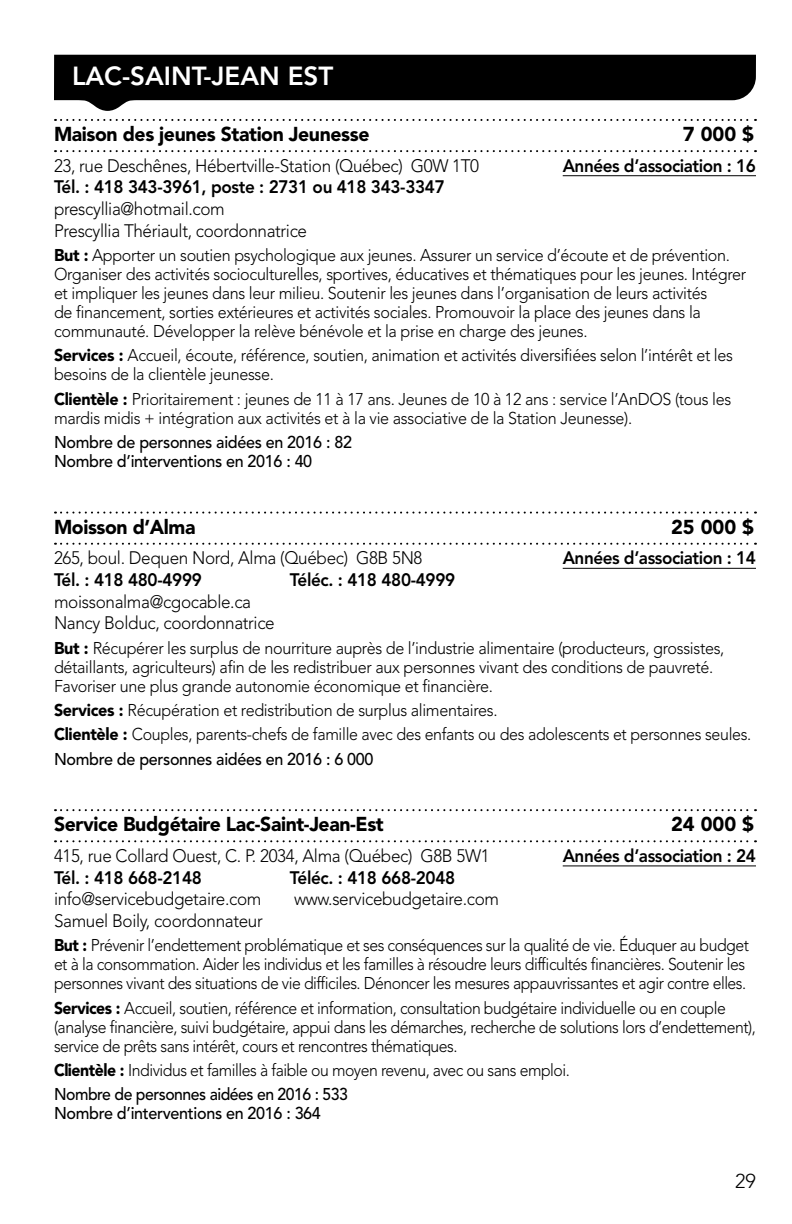
<style>
.page{position:relative;width:792px;height:1224px;background:#fff}
.page>*{position:absolute;margin:0;border:0;box-sizing:border-box;transform-origin:0 0}
.t1{font:800 26px "Avenir LT Std";color:#fff}
.t2{font:900 20px "Avenir LT Std";letter-spacing:-.02em;color:#000}
.t3{font:300 20px "Avenir LT Std";color:#000}
.t4{font:300 18px/21.6px "Avenir LT Std";letter-spacing:-.02em;color:#000;scale:.95 1}
.t5{font:800 18px "Avenir LT Std";letter-spacing:-.02em;color:#000;scale:.95 1}
.t6{font:300 17px/19px "Avenir LT Std";letter-spacing:-.02em;color:#000;scale:.95 1}
.t7{font:300 17px/19px "Avenir LT Std";letter-spacing:-.02em;color:#000;scale:.93 1}
.t8{font:500 17px/19px "Avenir LT Std";letter-spacing:-.02em;color:#000;scale:.95 1}
.s1{font-weight:900}
.s2{font-weight:500}
</style>
<div class="page">
<svg style="left:54px;top:55px;width:702px;height:56px;fill:#000"></svg>
<svg style="left:55px;top:119px;width:701px;height:2px"></svg>
<svg style="left:55px;top:150px;width:701px;height:2px"></svg>
<hr style="left:563px;top:175px;width:193px;height:1px;background:#000">
<svg style="left:55px;top:512px;width:701px;height:2px"></svg>
<svg style="left:55px;top:543px;width:701px;height:2px"></svg>
<hr style="left:563px;top:568px;width:193px;height:1px;background:#000">
<svg style="left:55px;top:809px;width:701px;height:2px"></svg>
<svg style="left:55px;top:840px;width:701px;height:2px"></svg>
<hr style="left:563px;top:865px;width:193px;height:1px;background:#000">
<h1 class="t1" style="left:72px;top:61px;width:263px">LAC-SAINT-JEAN EST</h1>
<p class="t2" style="left:54px;top:122px;width:317px">Maison des jeunes Station Jeunesse</p>
<p class="t2" style="left:683px;top:122px;width:73px">7 000 $</p>
<p class="t4" style="left:54px;top:155px;width:449px">23, rue Deschênes, Hébertville-Station (Québec) G0W 1T0</p>
<p class="t5" style="left:563px;top:155px;width:205px">Années d’association : 16</p>
<p class="t5" style="left:54px;top:176px;width:413px">Tél. : 418 343-3961, poste : 2731 ou 418 343-3347</p>
<p class="t4" style="left:54px;top:198px;width:268px">prescyllia@hotmail.com<br>Prescyllia Thériault, coordonnatrice</p>
<p class="t6" style="left:54px;top:246px;width:730px"><span class="s1">But :</span> Apporter un soutien psychologique aux jeunes. Assurer un service d’écoute et de prévention.<br>Organiser des activités socioculturelles, sportives, éducatives et thématiques pour les jeunes. Intégrer et impliquer les jeunes dans leur milieu. Soutenir les jeunes dans l’organisation de leurs activités<br>de financement, sorties extérieures et activités sociales. Promouvoir la place des jeunes dans la communauté. Développer la relève bénévole et la prise en charge des jeunes.</p>
<p class="t6" style="left:54px;top:346px;width:716px"><span class="s1">Services :</span> Accueil, écoute, référence, soutien, animation et activités diversifiées selon l’intérêt et les besoins de la clientèle jeunesse.</p>
<p class="t6" style="left:54px;top:389px;width:715px"><span class="s1">Clientèle :</span> Prioritairement : jeunes de 11 à 17 ans. Jeunes de 10 à 12 ans : service l’AnDOS (tous les mardis midis + intégration aux activités et à la vie associative de la Station Jeunesse).</p>
<p class="t8" style="left:54px;top:433px;width:315px">Nombre de personnes aidées en 2016 : 82<br>Nombre d’interventions en 2016 : 40</p>
<p class="t2" style="left:54px;top:515px;width:143px">Moisson d’Alma</p>
<p class="t2" style="left:671px;top:515px;width:84px">25 000 $</p>
<p class="t4" style="left:54px;top:547px;width:389px">265, boul. Dequen Nord, Alma (Québec) G8B 5N8</p>
<p class="t5" style="left:563px;top:547px;width:205px">Années d’association : 14</p>
<p class="t5" style="left:54px;top:569px;width:157px">Tél. : 418 480-4999</p>
<p class="t5" style="left:290px;top:569px;width:176px">Téléc. : 418 480-4999</p>
<p class="t4" style="left:54px;top:591px;width:234px">moissonalma@cgocable.ca<br>Nancy Bolduc, coordonnatrice</p>
<p class="t6" style="left:54px;top:638px;width:707px"><span class="s1">But :</span> Récupérer les surplus de nourriture auprès de l’industrie alimentaire (producteurs, grossistes, détaillants, agriculteurs) afin de les redistribuer aux personnes vivant des conditions de pauvreté.<br>Favoriser une plus grande autonomie économique et financière.</p>
<p class="t6" style="left:54px;top:698px;width:733px;line-height:24.4px"><span class="s1">Services :</span> Récupération et redistribution de surplus alimentaires.<br><span class="s1">Clientèle :</span> Couples, parents-chefs de famille avec des enfants ou des adolescents et personnes seules.<br><span class="s2">Nombre de personnes aidées en 2016 : 6 000</span></p>
<p class="t2" style="left:54px;top:812px;width:331px">Service Budgétaire Lac-Saint-Jean-Est</p>
<p class="t2" style="left:671px;top:812px;width:84px">24 000 $</p>
<p class="t4" style="left:54px;top:845px;width:460px">415, rue Collard Ouest, C. P. 2034, Alma (Québec) G8B 5W1</p>
<p class="t5" style="left:563px;top:845px;width:205px">Années d’association : 24</p>
<p class="t5" style="left:54px;top:867px;width:157px">Tél. : 418 668-2148</p>
<p class="t5" style="left:290px;top:867px;width:176px">Téléc. : 418 668-2048</p>
<p class="t4" style="left:54px;top:888px;width:220px">info@servicebudgetaire.com</p>
<p class="t4" style="left:294px;top:888px;width:217px">www.servicebudgetaire.com</p>
<p class="t4" style="left:54px;top:910px;width:221px">Samuel Boily, coordonnateur</p>
<p class="t7" style="left:54px;top:936px;width:749px"><span class="s1">But :</span> Prévenir l’endettement problématique et ses conséquences sur la qualité de vie. Éduquer au budget et à la consommation. Aider les individus et les familles à résoudre leurs difficultés financières. Soutenir les personnes vivant des situations de vie difficiles. Dénoncer les mesures appauvrissantes et agir contre elles.</p>
<p class="t7" style="left:54px;top:998px;width:756px"><span class="s1">Services :</span> Accueil, soutien, référence et information, consultation budgétaire individuelle ou en couple (analyse financière, suivi budgétaire, appui dans les démarches, recherche de solutions lors d’endettement), service de prêts sans intérêt, cours et rencontres thématiques.</p>
<p class="t7" style="left:54px;top:1058px;width:553px;line-height:24.4px"><span class="s1">Clientèle :</span> Individus et familles à faible ou moyen revenu, avec ou sans emploi.<br><span class="s2">Nombre de personnes aidées en 2016 : 533</span></p>
<p class="t8" style="left:54px;top:1104px;width:283px">Nombre d’interventions en 2016 : 364</p>
<p class="t3" style="left:735px;top:1169px;width:22px">29</p>
</div>
